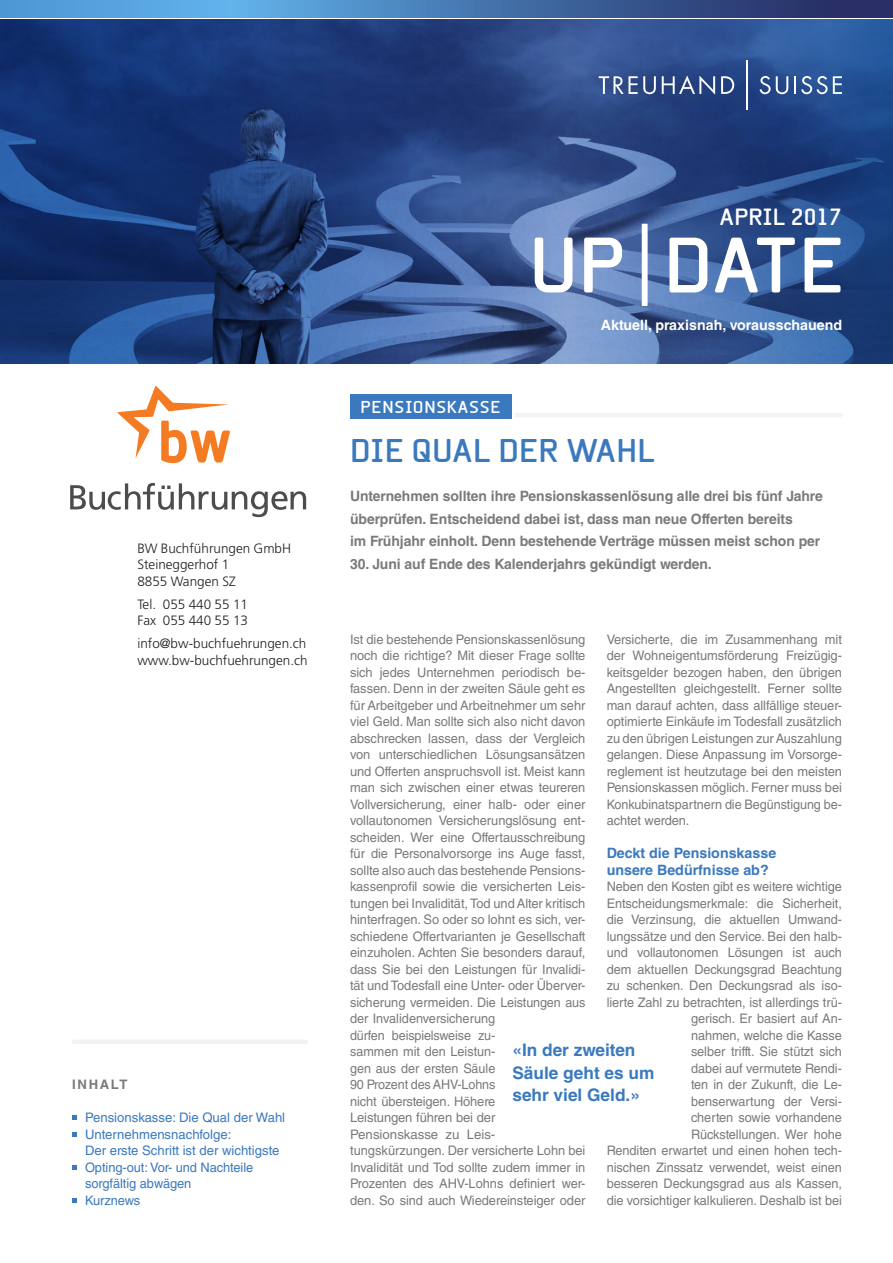
<style>
.page{position:relative;width:893px;height:1263px;background:#fff}
.page>*{position:absolute;margin:0;border:0;box-sizing:border-box;transform-origin:0 0}
.t1{font:700 75px "Beta Sans";letter-spacing:-.015em;color:#fff}
.t2{font:700 31.5px "Beta Sans";color:#3b79be}
.t3{font:700 22.5px "Beta Sans";color:#fff}
.t4{font:700 17.25px/22.5px "Helvetica LT Std";color:#3b79be}
.t5{font:700 16.5px "Beta Sans";letter-spacing:.04em;color:#fff}
.t6{font:700 14.25px/22.5px "Helvetica LT Std";letter-spacing:-.005em;color:#7b7a7a}
.t7{font:700 14.25px/16.5px "Helvetica LT Std";color:#3b79be}
.t8{font:700 14.25px "Helvetica LT Std";color:#fff}
.t9{font:300 13.5px/16.5px "Frutiger LT Std";color:#231f20}
.t10{font:13.2px/16.5px "Helvetica LT Std";letter-spacing:-.005em;color:#7b7a7a}
.t11{font:13.2px/16.5px "Helvetica LT Std";color:#3b79be}
.t12{font:700 13.2px "Helvetica LT Std";letter-spacing:.125em;color:#7b7a7a}
.s1{font-family:"Beta Sans Norm";font-weight:400;font-size:112.5px}
</style>
<div class="page">
<svg style="left:117px;top:386px;width:113px;height:77px"></svg>
<svg style="left:70px;top:483px;width:236px;height:34px"></svg>
<img style="left:0;top:19px;width:893px;height:344px">
<svg style="left:0;top:0;width:893px;height:17px;background:#4576af"></svg>
<div style="left:350px;top:394px;width:161px;height:24px;background:#3b79be"></div>
<hr style="left:515px;top:413px;width:327px;height:4px;background:#f2f2f2">
<svg style="left:72px;top:1115px;width:5px;height:5px"></svg>
<svg style="left:72px;top:1132px;width:5px;height:4px"></svg>
<svg style="left:72px;top:1165px;width:5px;height:4px"></svg>
<svg style="left:72px;top:1198px;width:5px;height:4px"></svg>
<hr style="left:72px;top:1040px;width:236px;height:4px;background:#f2f2f2">
<svg style="left:599px;top:76px;width:57px;height:18px"></svg>
<svg style="left:662px;top:75px;width:53px;height:20px"></svg>
<svg style="left:721px;top:76px;width:13px;height:18px"></svg>
<svg style="left:760px;top:76px;width:28px;height:18px"></svg>
<svg style="left:794px;top:76px;width:48px;height:18px"></svg>
<hr style="left:746px;top:60px;width:2px;height:50px;background:#fff">
<p class="t9" style="left:137px;top:540px;width:155px">BW Buchführungen GmbH<br>Steineggerhof 1<br>8855 Wangen SZ</p>
<p class="t9" style="left:137px;top:596px;width:112px">Tel. 055 440 55 11<br>Fax 055 440 55 13</p>
<p class="t9" style="left:137px;top:635px;width:172px">info@bw-buchfuehrungen.ch www.bw-buchfuehrungen.ch</p>
<p class="t12" style="left:72px;top:1076px;width:57px">INHALT</p>
<p class="t11" style="left:85px;top:1109px;width:202px">Pensionskasse: Die Qual der Wahl<br>Unternehmensnachfolge:<br>Der erste Schritt ist der wichtigste<br>Opting-out: Vor- und Nachteile sorgfältig abwägen<br>Kurznews</p>
<h3 class="t3" style="left:719px;top:204px;width:124px">APRIL 2017</h3>
<h1 class="t1" style="left:529px;top:220px;width:318px">UP <span class="s1">|</span> DATE</h1>
<p class="t8" style="left:601px;top:316px;width:243px">Aktuell, praxisnah, vorausschauend</p>
<p class="t5" style="left:361px;top:397px;width:142px">PENSIONSKASSE</p>
<h2 class="t2" style="left:350px;top:432px;width:307px">DIE QUAL DER WAHL</h2>
<p class="t6" style="left:350px;top:485px;width:474px">Unternehmen sollten ihre Pensionskassenlösung alle drei bis fünf Jahre überprüfen. Entscheidend dabei ist, dass man neue Offerten bereits<br>im Frühjahr einholt. Denn bestehende Verträge müssen meist schon per</p>
<p class="t6" style="left:350px;top:552px;width:363px">30. Juni auf Ende des Kalenderjahrs gekündigt werden.</p>
<p class="t10" style="left:350px;top:631px;width:237px">Ist die bestehende Pensionskassenlösung noch die richtige? Mit dieser Frage sollte sich jedes Unternehmen periodisch be&shy;fassen. Denn in der zweiten Säule geht es für Arbeitgeber und Arbeitnehmer um sehr viel Geld. Man sollte sich also nicht davon abschrecken lassen, dass der Vergleich von unterschiedlichen Lösungsansätzen und Offerten anspruchsvoll ist. Meist kann man sich zwischen einer etwas teureren Vollversicherung, einer halb- oder einer vollautonomen Versicherungslösung ent&shy;scheiden. Wer eine Offertausschreibung für die Personalvorsorge ins Auge fasst, sollte also auch das bestehende Pensions&shy;kassenprofil sowie die versicherten Leis&shy;tungen bei Invalidität, Tod und Alter kritisch hinterfragen. So oder so lohnt es sich, ver&shy;schiedene Offertvarianten je Gesellschaft einzuholen. Achten Sie besonders darauf, dass Sie bei den Leistungen für Invalidi&shy;tät und Todesfall eine Unter- oder Überver&shy;sicherung vermeiden. Die Leistungen aus der Invaliden versicherung<br>dürfen beispielsweise zu-<br>sammen mit den Leistun-<br>gen aus der ersten Säule<br>90 Prozent des AHV-Lohns<br>nicht übersteigen. Höhere<br>Leistungen führen bei der Pensionskasse zu Leis&shy;tungskürzungen. Der versicherte Lohn bei Invalidität und Tod sollte zudem immer in Prozenten des AHV-Lohns definiert wer&shy;den. So sind auch Wiedereinsteiger oder</p>
<p class="t10" style="left:607px;top:631px;width:237px;text-align:justify">Versicherte, die im Zusammenhang mit der Wohneigentumsförderung Freizügig&shy;keitsgelder bezogen haben, den übrigen Angestellten gleichgestellt. Ferner sollte man darauf achten, dass allfällige steuer&shy;optimierte Einkäufe im Todesfall zusätzlich zu den übrigen Leistungen zur Auszahlung gelangen. Diese Anpassung im Vorsorge&shy;reglement ist heutzutage bei den meisten Pensionskassen möglich. Ferner muss bei Konkubinatspartnern die Begünstigung be&shy;achtet werden.</p>
<p class="t7" style="left:607px;top:845px;width:171px">Deckt die Pensionskasse unsere Bedürfnisse ab?</p>
<p class="t10" style="left:607px;top:878px;width:237px;text-align:right">Neben den Kosten gibt es weitere wichtige Entscheidungsmerkmale: die Sicherheit, die Verzinsung, die aktuellen Umwand&shy;lungssätze und den Service. Bei den halb&shy;und vollautonomen Lösungen ist auch dem aktuellen Deckungsgrad Beachtung zu schenken. Den Deckungsrad als iso&shy;lierte Zahl zu betrachten, ist allerdings trü&shy;gerisch. Er basiert auf An-<br>nahmen, welche die Kasse<br>selber trifft. Sie stützt sich<br>dabei auf vermutete Rendi-<br>ten in der Zukunft, die Le&shy;benserwartung der Versi-<br>cherten sowie vorhandene Rückstellungen. Wer hohe<br>Renditen erwartet und einen hohen tech&shy;nischen Zinssatz verwendet, weist einen besseren Deckungsgrad aus als Kassen, die vorsichtiger kalkulieren. Deshalb ist bei</p>
<h3 class="t4" style="left:512px;top:1038px;width:144px">«In der zweiten<br>Säule geht es um sehr viel Geld.»</h3>
</div>
